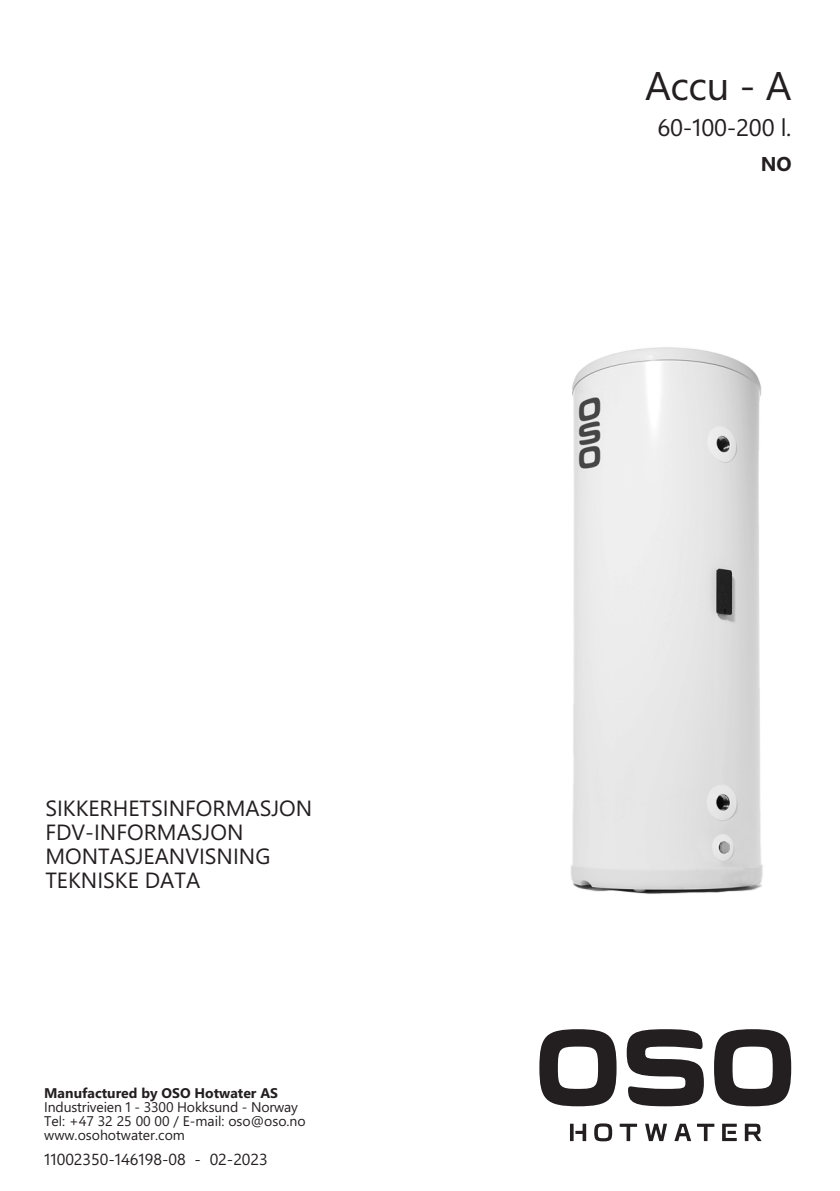
<style>
.page{position:relative;width:840px;height:1191px;background:#fff}
.page>*{position:absolute;margin:0;border:0;box-sizing:border-box;transform-origin:0 0}
.t1{font:40px "Segoe WP";color:#231f20}
.t2{font:24px "Segoe WP";letter-spacing:-.01em;color:#231f20}
.t3{font:22px/24px "Segoe WP";color:#231f20}
.t4{font:700 20px "Segoe WP";color:#231f20}
.t5{font:16px "Segoe WP";color:#231f20}
.t6{font:14px/14px "Segoe WP";color:#231f20}
.t7{font:700 14px "Segoe WP";color:#231f20}
</style>
<div class="page">
<img style="left:571px;top:347px;width:192px;height:547px">
<svg style="left:744px;top:1123px;width:17px;height:18px"></svg>
<svg style="left:722px;top:1123px;width:14px;height:18px"></svg>
<svg style="left:697px;top:1123px;width:17px;height:18px"></svg>
<svg style="left:674px;top:1123px;width:16px;height:18px"></svg>
<svg style="left:645px;top:1123px;width:21px;height:18px"></svg>
<svg style="left:619px;top:1123px;width:17px;height:18px"></svg>
<svg style="left:594px;top:1123px;width:18px;height:18px"></svg>
<svg style="left:569px;top:1123px;width:4px;height:18px"></svg>
<svg style="left:575px;top:1123px;width:11px;height:18px"></svg>
<svg style="left:714px;top:1029px;width:76px;height:77px"></svg>
<svg style="left:626px;top:1029px;width:77px;height:77px"></svg>
<svg style="left:539px;top:1029px;width:77px;height:77px"></svg>
<h3 class="t3" style="left:45px;top:795px;width:268px">SIKKERHETSINFORMASJON<br>FDV-INFORMASJON<br>MONTASJEANVISNING<br>TEKNISKE DATA</h3>
<p class="t7" style="left:44px;top:1084px;width:235px">Manufactured by OSO Hotwater AS</p>
<p class="t6" style="left:44px;top:1099px;width:263px">Industriveien 1 - 3300 Hokksund - Norway<br>Tel: +47 32 25 00 00 / E-mail: oso@oso.no www.osohotwater.com</p>
<p class="t5" style="left:44px;top:1149px;width:225px">11002350-146198-08 - 02-2023</p>
<h1 class="t1" style="left:644px;top:61px;width:148px">Accu - A</h1>
<h2 class="t2" style="left:657px;top:113px;width:135px">60-100-200 l.</h2>
<h3 class="t4" style="left:760px;top:151px;width:32px">NO</h3>
</div>
